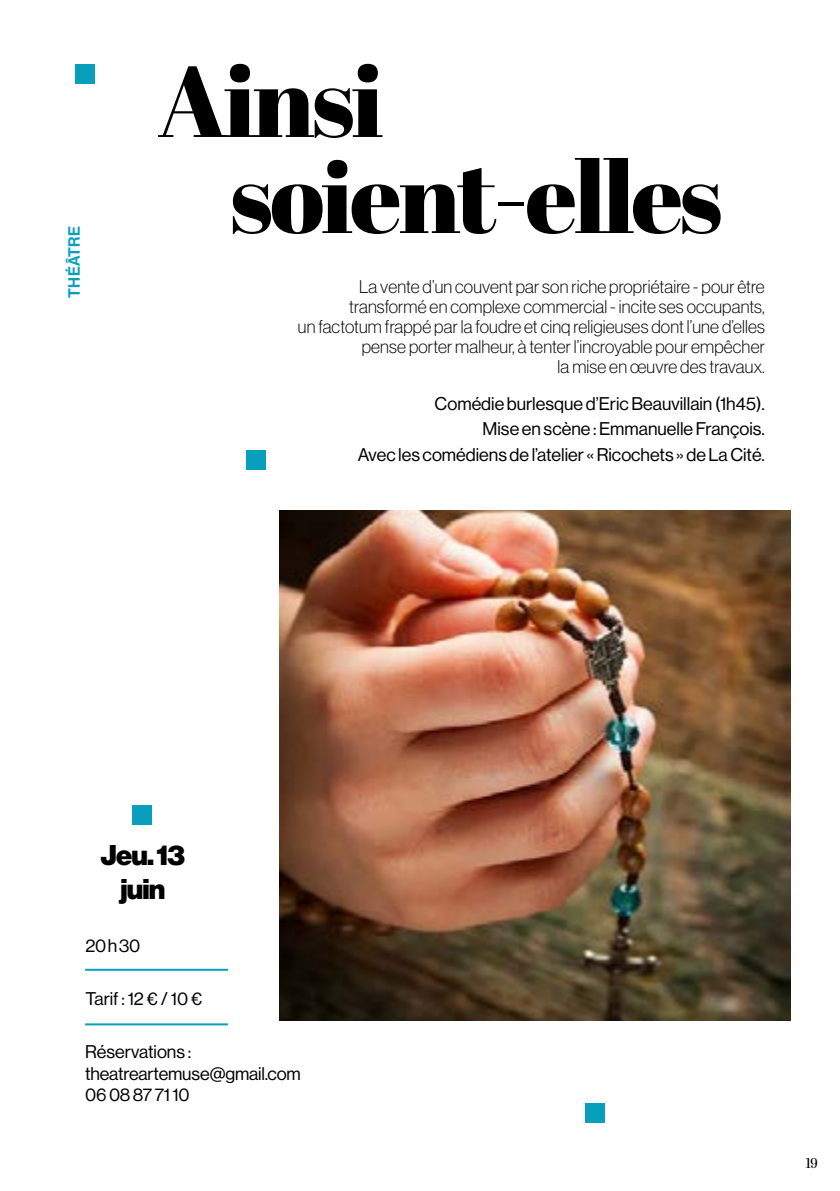
<style>
.page{position:relative;width:840px;height:1191px;background:#fff}
.page>*{position:absolute;margin:0;border:0;box-sizing:border-box;transform-origin:0 0}
.t1{font:100px/96px "Abril Fatface";letter-spacing:-.03em;color:#000}
.t2{font:28px/33.6px "N Haas Grotesk DS Pro 95 Blk";letter-spacing:-.03em;color:#000;text-align:center}
.t3{font:18px/20px "N Haas Grotesk DS Pro 35 X Lt";letter-spacing:.01em;color:#000;text-align:right}
.t4{font:18px/25.6px "N Haas Grotesk DS Pro 55 Rg";color:#000;text-align:right}
.t5{font:16px "N Haas Grotesk DS Pro 65 Md";letter-spacing:.015em;color:#079fbc}
.t6{font:14px "Abril Display";color:#000}
</style>
<div class="page">
<img style="left:279px;top:510px;width:511px;height:511px">
<div style="left:584px;top:1103px;width:20px;height:20px;background:#079fbc"></div>
<div style="left:75px;top:64px;width:20px;height:20px;background:#079fbc"></div>
<div style="left:132px;top:805px;width:20px;height:19px;background:#079fbc"></div>
<hr style="left:85px;top:968px;width:143px;height:2px;background:#079fbc">
<hr style="left:85px;top:1023px;width:143px;height:2px;background:#079fbc">
<div style="left:246px;top:450px;width:20px;height:20px;background:#079fbc"></div>
<p class="t5" style="left:65px;top:298px;width:73px;rotate:-90deg">THÉÂTRE</p>
<h1 class="t1" style="left:229px;top:51px;width:494px;text-indent:-72px">Ainsi soient-elles</h1>
<p class="t3" style="left:298px;top:276px;width:468px">La vente d’un couvent par son riche propriétaire - pour être transformé en complexe commercial - incite ses occupants,<br>un factotum frappé par la foudre et cinq religieuses dont l’une d’elles pense porter malheur, à tenter l’incroyable pour empêcher<br>la mise en œuvre des travaux.</p>
<p class="t4" style="left:357px;top:391px;width:408px">Comédie burlesque d’Eric Beauvillain (1h45).<br>Mise en scène : Emmanuelle François.<br>Avec les comédiens de l’atelier « Ricochets » de La Cité.</p>
<h2 class="t2" style="left:101px;top:839px;width:86px">Jeu. 13 juin</h2>
<p class="t4" style="left:85px;top:932px;width:56px">20 h 30</p>
<p class="t4" style="left:85px;top:985px;width:118px">Tarif : 12 € / 10 €</p>
<p class="t4" style="left:85px;top:1041px;width:217px;line-height:21.6px;text-align:left">Réservations : theatreartemuse@gmail.com<br>06 08 87 71 10</p>
<p class="t6" style="left:805px;top:1153px;width:14px">19</p>
</div>
